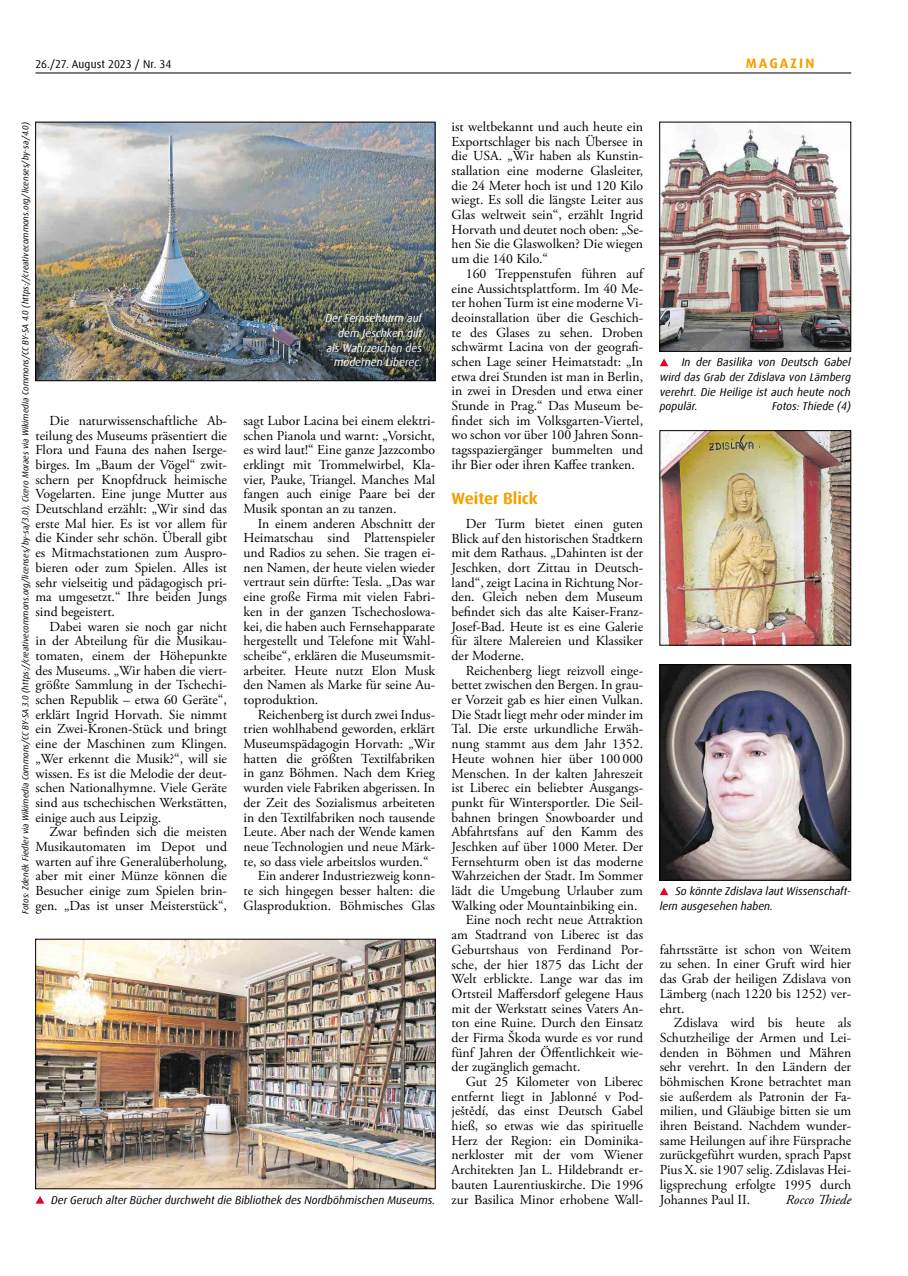
<style>
.page{position:relative;width:908px;height:1276px;background:#fff}
.page>*{position:absolute;margin:0;border:0;box-sizing:border-box;transform-origin:0 0}
.t1{font:700 16.25px "Dax Offc Pro";color:#f5a000}
.t2{font:13.75px/14.6px "Adobe Garamond Pro";color:#000;text-align:justify}
.t3{font:italic 13.75px "Adobe Garamond Pro";color:#000}
.t4{font:700 13.75px "Dax Offc Pro";letter-spacing:.15em;color:#f5a000}
.t5{font:italic 11.25px/14.8px "Dax Offc Pro";color:#000}
.t6{font:italic 11.25px/14.8px "Dax Offc Pro";color:#fff;text-align:right}
.t7{font:11.25px "Dax Offc Pro";letter-spacing:.005em;color:#000}
.t8{font:italic 8.75px "Dax Offc Pro";color:#000}
</style>
<div class="page">
<hr style="left:35px;top:73px;width:815px;height:1px;background:#000">
<svg style="left:36px;top:1196px;width:8px;height:7px"></svg>
<svg style="left:659px;top:887px;width:9px;height:8px"></svg>
<svg style="left:660px;top:358px;width:8px;height:8px"></svg>
<img style="left:37px;top:124px;width:396px;height:255px">
<div style="left:35px;top:122px;width:400px;height:259px;border:1px solid #000"></div>
<img style="left:37px;top:941px;width:396px;height:246px">
<div style="left:35px;top:939px;width:400px;height:250px;border:1px solid #000"></div>
<img style="left:661px;top:124px;width:187px;height:225px">
<div style="left:659px;top:122px;width:191px;height:229px;border:1px solid #000"></div>
<img style="left:661px;top:432px;width:187px;height:211px">
<img style="left:661px;top:666px;width:187px;height:212px">
<div style="left:659px;top:664px;width:191px;height:216px;border:1px solid #000"></div>
<p class="t7" style="left:35px;top:56px;width:137px">26./27. August 2023 / Nr. 34</p>
<p class="t4" style="left:745px;top:54px;width:70px">MAGAZIN</p>
<p class="t2" style="left:451px;top:120px;width:193px">ist weltbekannt und auch heute ein Exportschlager bis nach Übersee in die USA. „Wir haben als Kunstin&shy;stallation eine moderne Glasleiter, die 24 Meter hoch ist und 120 Kilo wiegt. Es soll die längste Leiter aus Glas weltweit sein“, erzählt Ingrid Horvath und deutet noch oben: „Se&shy;hen Sie die Glaswolken? Die wiegen um die 140 Kilo.“</p>
<p class="t2" style="left:451px;top:267px;width:193px;text-indent:14px">160 Treppenstufen führen auf eine Aussichtsplattform. Im 40 Me&shy;ter hohen Turm ist eine moderne Vi&shy;deoinstallation über die Geschich&shy;te des Glases zu sehen. Droben schwärmt Lacina von der geografi&shy;schen Lage seiner Heimatstadt: „In etwa drei Stunden ist man in Berlin, in zwei in Dresden und etwa einer Stunde in Prag.“ Das Museum be&shy;findet sich im Volksgarten-Viertel, wo schon vor über 100 Jahren Sonn&shy;tagsspaziergänger bummelten und ihr Bier oder ihren Kaffee tranken.</p>
<p class="t1" style="left:451px;top:487px;width:88px">Weiter Blick</p>
<p class="t2" style="left:451px;top:516px;width:193px;text-indent:14px">Der Turm bietet einen guten Blick auf den historischen Stadtkern mit dem Rathaus. „Dahinten ist der Jeschken, dort Zittau in Deutsch&shy;land“, zeigt Lacina in Richtung Nor&shy;den. Gleich neben dem Museum befindet sich das alte Kaiser-Franz-Josef-Bad. Heute ist es eine Galerie für ältere Malereien und Klassiker der Moderne.</p>
<p class="t2" style="left:465px;top:663px;width:179px">Reichenberg liegt reizvoll einge-</p>
<p class="t2" style="left:451px;top:678px;width:193px">bettet zwischen den Bergen. In grau-</p>
<p class="t2" style="left:451px;top:693px;width:193px">er Vorzeit gab es hier einen Vulkan.</p>
<p class="t2" style="left:451px;top:707px;width:193px">Die Stadt liegt mehr oder minder im</p>
<p class="t2" style="left:451px;top:722px;width:193px">Tal. Die erste urkundliche Erwäh-</p>
<p class="t2" style="left:451px;top:737px;width:193px">nung stammt aus dem Jahr 1352.</p>
<p class="t2" style="left:451px;top:751px;width:193px">Heute wohnen hier über 100 000</p>
<p class="t2" style="left:451px;top:766px;width:193px">Menschen. In der kalten Jahreszeit</p>
<p class="t2" style="left:451px;top:781px;width:193px">ist Liberec ein beliebter Ausgangs-</p>
<p class="t2" style="left:451px;top:795px;width:193px">punkt für Wintersportler. Die Seil-</p>
<p class="t2" style="left:451px;top:810px;width:193px">bahnen bringen Snowboarder und</p>
<p class="t2" style="left:451px;top:825px;width:193px">Abfahrtsfans auf den Kamm des</p>
<p class="t2" style="left:451px;top:840px;width:193px">Jeschken auf über 1000 Meter. Der</p>
<p class="t2" style="left:451px;top:854px;width:193px">Fernsehturm oben ist das moderne</p>
<p class="t2" style="left:451px;top:869px;width:193px">Wahrzeichen der Stadt. Im Sommer</p>
<p class="t2" style="left:451px;top:884px;width:193px">lädt die Umgebung Urlauber zum</p>
<p class="t2" style="left:451px;top:898px;width:187px">Walking oder Mountainbiking ein.</p>
<p class="t2" style="left:465px;top:913px;width:179px">Eine noch recht neue Attraktion</p>
<p class="t2" style="left:451px;top:928px;width:193px">am Stadtrand von Liberec ist das</p>
<p class="t2" style="left:451px;top:942px;width:193px">Geburtshaus von Ferdinand Por-</p>
<p class="t2" style="left:451px;top:957px;width:193px">sche, der hier 1875 das Licht der</p>
<p class="t2" style="left:451px;top:972px;width:193px">Welt erblickte. Lange war das im</p>
<p class="t2" style="left:451px;top:986px;width:193px">Ortsteil Maffersdorf gelegene Haus</p>
<p class="t2" style="left:451px;top:1001px;width:193px">mit der Werkstatt seines Vaters An-</p>
<p class="t2" style="left:451px;top:1016px;width:193px">ton eine Ruine. Durch den Einsatz</p>
<p class="t2" style="left:451px;top:1030px;width:193px">der Firma Škoda wurde es vor rund</p>
<p class="t2" style="left:451px;top:1045px;width:193px">fünf Jahren der Öffentlichkeit wie-</p>
<p class="t2" style="left:451px;top:1060px;width:130px">der zugänglich gemacht.</p>
<p class="t2" style="left:465px;top:1075px;width:179px">Gut 25 Kilometer von Liberec</p>
<p class="t2" style="left:451px;top:1089px;width:193px">entfernt liegt in Jablonné v Pod-</p>
<p class="t2" style="left:451px;top:1104px;width:193px">ještědí, das einst Deutsch Gabel</p>
<p class="t2" style="left:451px;top:1119px;width:193px">hieß, so etwas wie das spirituelle</p>
<p class="t2" style="left:451px;top:1133px;width:193px">Herz der Region: ein Dominika-</p>
<p class="t2" style="left:451px;top:1148px;width:193px">nerkloster mit der vom Wiener</p>
<p class="t2" style="left:451px;top:1163px;width:193px">Architekten Jan L. Hildebrandt er-</p>
<p class="t2" style="left:451px;top:1177px;width:193px">bauten Laurentiuskirche. Die 1996</p>
<p class="t2" style="left:451px;top:1192px;width:193px">zur Basilica Minor erhobene Wall-</p>
<p class="t8" style="left:20px;top:914px;width:794px;rotate:-90deg">Fotos: Zdeněk Fiedler via Wikimedia Commons/CC BY-SA 3.0 (https://creativecommons.org/licenses/by-sa/3.0), Cicero Moraes via Wikimedia Commons/CC BY-SA 4.0 (https://creativecommons.org/licenses/by-sa/4.0)</p>
<p class="t6" style="left:325px;top:311px;width:98px">Der Fernsehturm auf dem Jeschken gilt als Wahrzeichen des modernen Liberec.</p>
<p class="t5" style="left:659px;top:355px;width:193px;text-align:justify;text-indent:22px">In der Basilika von Deutsch Gabel wird das Grab der Zdislava von Lämberg verehrt. Die Heilige ist auch heute noch populär.</p>
<p class="t5" style="left:771px;top:399px;width:80px">Fotos: Thiede (4)</p>
<p class="t2" style="left:243px;top:414px;width:193px">sagt Lubor Lacina bei einem elektri&shy;schen Pianola und warnt: „Vorsicht, es wird laut!“ Eine ganze Jazzcombo erklingt mit Trommelwirbel, Kla&shy;vier, Pauke, Triangel. Manches Mal fangen auch einige Paare bei der Musik spontan an zu tanzen.</p>
<p class="t2" style="left:243px;top:516px;width:193px;text-indent:14px">In einem anderen Abschnitt der Heimatschau sind Plattenspieler und Radios zu sehen. Sie tragen ei&shy;nen Namen, der heute vielen wieder vertraut sein dürfte: Tesla. „Das war eine große Firma mit vielen Fabri&shy;ken in der ganzen Tschechoslowa&shy;kei, die haben auch Fernsehapparate hergestellt und Telefone mit Wahl&shy;scheibe“, erklären die Museumsmit&shy;arbeiter. Heute nutzt Elon Musk den Namen als Marke für seine Au&shy;toproduktion.</p>
<p class="t2" style="left:257px;top:707px;width:179px">Reichenberg ist durch zwei Indus-</p>
<p class="t2" style="left:243px;top:722px;width:193px">trien wohlhabend geworden, erklärt</p>
<p class="t2" style="left:243px;top:737px;width:193px">Museumspädagogin Horvath: „Wir</p>
<p class="t2" style="left:243px;top:751px;width:193px">hatten die größten Textilfabriken</p>
<p class="t2" style="left:243px;top:766px;width:193px">in ganz Böhmen. Nach dem Krieg</p>
<p class="t2" style="left:243px;top:781px;width:193px">wurden viele Fabriken abgerissen. In</p>
<p class="t2" style="left:243px;top:795px;width:193px">der Zeit des Sozialismus arbeiteten</p>
<p class="t2" style="left:243px;top:810px;width:193px">in den Textilfabriken noch tausende</p>
<p class="t2" style="left:243px;top:825px;width:193px">Leute. Aber nach der Wende kamen</p>
<p class="t2" style="left:243px;top:839px;width:193px">neue Technologien und neue Märk-</p>
<p class="t2" style="left:243px;top:854px;width:186px">te, so dass viele arbeitslos wurden.“</p>
<p class="t2" style="left:257px;top:869px;width:179px">Ein anderer Industriezweig konn-</p>
<p class="t2" style="left:243px;top:883px;width:193px">te sich hingegen besser halten: die</p>
<p class="t2" style="left:243px;top:898px;width:193px">Glasproduktion. Böhmisches Glas</p>
<p class="t2" style="left:35px;top:414px;width:193px;text-indent:14px">Die naturwissenschaftliche Ab&shy;teilung des Museums präsentiert die Flora und Fauna des nahen Iserge&shy;birges. Im „Baum der Vögel“ zwit&shy;schern per Knopfdruck heimische Vogelarten. Eine junge Mutter aus Deutschland erzählt: „Wir sind das erste Mal hier. Es ist vor allem für die Kinder sehr schön. Überall gibt es Mitmachstationen zum Auspro&shy;bieren oder zum Spielen. Alles ist sehr vielseitig und pädagogisch pri&shy;ma umgesetzt.“ Ihre beiden Jungs sind begeistert.</p>
<p class="t2" style="left:35px;top:619px;width:193px;text-indent:14px">Dabei waren sie noch gar nicht in der Abteilung für die Musikau&shy;tomaten, einem der Höhepunkte des Museums. „Wir haben die viert&shy;größte Sammlung in der Tschechi&shy;schen Republik – etwa 60 Geräte“, erklärt Ingrid Horvath. Sie nimmt ein Zwei-Kronen-Stück und bringt eine der Maschinen zum Klingen. „Wer erkennt die Musik?“, will sie wissen. Es ist die Melodie der deut&shy;schen Nationalhymne. Viele Geräte sind aus tschechischen Werkstätten, einige auch aus Leipzig.</p>
<p class="t2" style="left:35px;top:825px;width:193px;text-indent:14px">Zwar befinden sich die meisten Musikautomaten im Depot und warten auf ihre Generalüberholung, aber mit einer Münze können die Besucher einige zum Spielen brin&shy;gen. „Das ist unser Meisterstück“,</p>
<p class="t5" style="left:659px;top:884px;width:193px;text-indent:16px">So könnte Zdislava laut Wissenschaft&shy;lern ausgesehen haben.</p>
<p class="t2" style="left:659px;top:942px;width:193px">fahrtsstätte ist schon von Weitem zu sehen. In einer Gruft wird hier das Grab der heiligen Zdislava von Lämberg (nach 1220 bis 1252) ver&shy;ehrt.</p>
<p class="t2" style="left:659px;top:1016px;width:193px;text-indent:14px">Zdislava wird bis heute als Schutzheilige der Armen und Lei&shy;denden in Böhmen und Mähren sehr verehrt. In den Ländern der böhmischen Krone betrachtet man sie außerdem als Patronin der Fa&shy;milien, und Gläubige bitten sie um ihren Beistand. Nachdem wunder&shy;same Heilungen auf ihre Fürsprache zurückgeführt wurden, sprach Papst Pius X. sie 1907 selig. Zdislavas Hei&shy;ligsprechung erfolgte 1995 durch</p>
<p class="t5" style="left:51px;top:1192px;width:385px">Der Geruch alter Bücher durchweht die Bibliothek des Nordböhmischen Museums.</p>
<p class="t2" style="left:659px;top:1192px;width:92px">Johannes Paul II.</p>
<p class="t3" style="left:785px;top:1191px;width:67px">Rocco Thiede</p>
</div>
